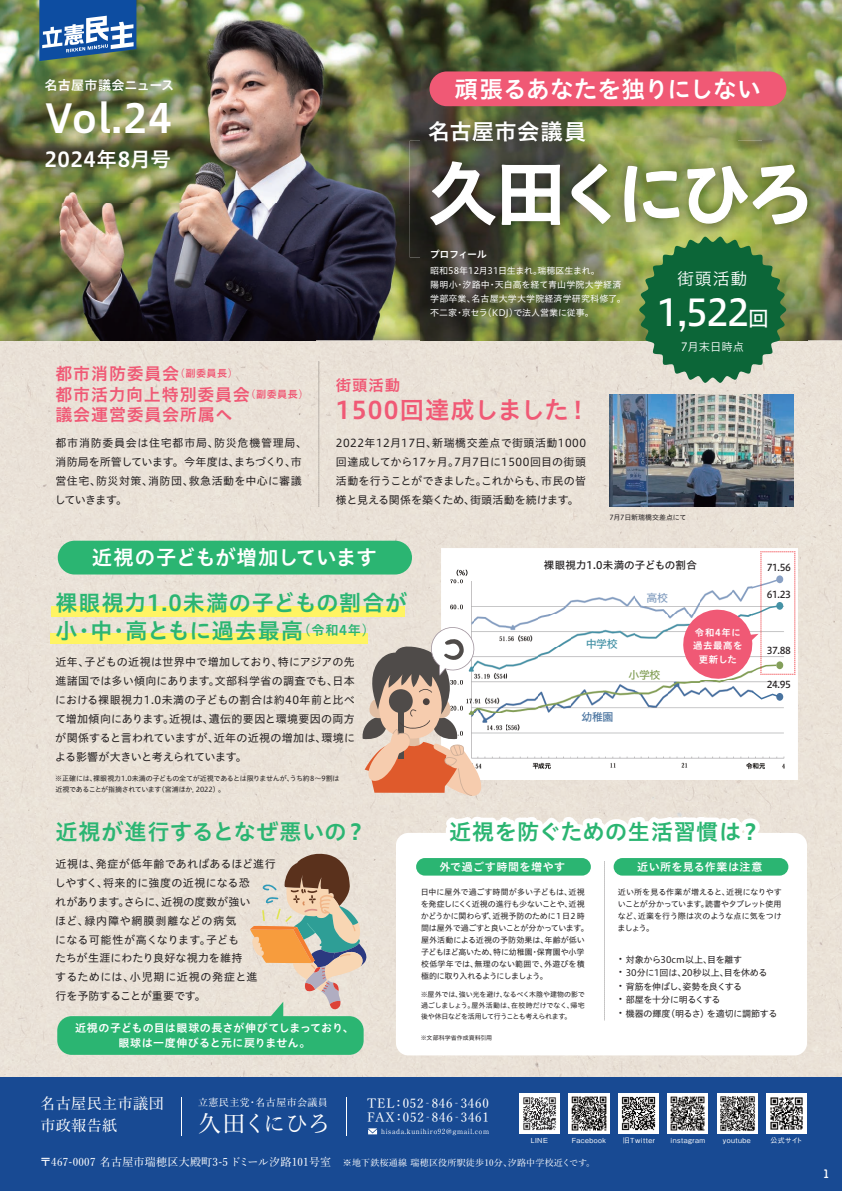
<style>
.page{position:relative;width:842px;height:1191px;background:#fff}
.page>*{position:absolute;margin:0;border:0;box-sizing:border-box;transform-origin:0 0}
.t1{font:69.6px "Hiragino UD Sans Std N W6";letter-spacing:-.09em;color:#fff}
.t2{font:39.5px "Hiragino UD Sans Std N W6";color:#fff}
.t3{font:36.6px "Hiragino UD Sans Std N W5";color:#fff}
.t4{font:24.2px "Hiragino UD Sans Std N W6";letter-spacing:.045em;color:#f05975}
.t5{font:23.6px "Hiragino UD Sans Std N W6";color:#fff}
.t6{font:500 23px "Yu Min";letter-spacing:-.04em;color:#fff}
.t7{font:22.2px "Hiragino UD Sans Std N W6";letter-spacing:.02em;color:#fff}
.t8{font:22px/27.8px "Hiragino UD Sans Std N W6";letter-spacing:.03em;color:#2bb572}
.t9{font:20.6px "Hiragino UD Sans Std N W6";letter-spacing:.025em;color:#fff}
.t10{font:20.3px "Hiragino UD Sans Std N W6";letter-spacing:-.005em;color:#fff}
.t11{font:17px/20.6px "Hiragino UD Sans Std N W6";letter-spacing:.05em;color:#f05975}
.t12{font:17px "Hiragino UD Sans Std N W3";color:#fff}
.t13{font:15.5px "Hiragino UD Sans Std N W6";color:#f05975}
.t14{font:500 15.1px/21.2px "Yu Min";letter-spacing:.025em;color:#fff}
.t15{font:13px "Hiragino UD Sans Std N W6";letter-spacing:.025em;color:#fff}
.t16{font:500 12.8px/13.8px "Yu Min";letter-spacing:.065em;color:#fff}
.t17{font:700 11.5px "Tsuku B Rd Gothic";color:#fff}
.t18{font:11.3px "Hiragino UD Sans Std N W3";color:#fff}
.t19{font:11px/18.9px "Hiragino UD Sans Std N W4";letter-spacing:.015em;color:#231f20;text-align:justify}
.t20{font:11px/18.9px "Hiragino UD Sans Std N W4";letter-spacing:.045em;color:#231f20}
.t21{font:11px/14.7px "Hiragino UD Sans Std N W6";letter-spacing:.04em;color:#fff;text-align:center}
.t22{font:500 11px "Yu Min";letter-spacing:.025em;color:#fff}
.t23{font:11px "Hiragino UD Sans Std N W5";color:#4391a5}
.t24{font:11px "Hiragino UD Sans Std N W5";color:#829e56}
.t25{font:11px "Hiragino UD Sans Std N W5";color:#49739f}
.t26{font:11px "Hiragino UD Sans Std N W5";color:#829dbf}
.t27{font:10.5px "Hiragino UD Sans Std N W5";letter-spacing:.01em;color:#231f20}
.t28{font:500 10px "Yu Min";letter-spacing:.04em;color:#fff}
.t29{font:10px "Hiragino UD Sans Std N W6";letter-spacing:-.065em;color:#fff}
.t30{font:9.5px "Hiragino UD Sans Std N W5";letter-spacing:-.04em;color:#231f20}
.t31{font:9.4px/13.5px "Hiragino UD Sans Std N W6";letter-spacing:.065em;color:#fff;text-align:center}
.t32{font:9px/14px "Hiragino UD Sans Std N W4";color:#fff}
.t33{font:9px/13.5px "Hiragino UD Sans Std N W4";letter-spacing:-.025em;color:#231f20}
.t34{font:8px/12px "Hiragino UD Sans Std N W4";letter-spacing:-.02em;color:#231f20}
.t35{font:7px/10.9px "Hiragino UD Sans Std N W4";letter-spacing:-.03em;color:#231f20}
.t36{font:700 7px "A1 Mincho Std";letter-spacing:.09em;color:#fff}
.t37{font:500 6.9px "Gothic BBB Pro";letter-spacing:.065em;color:#fff}
.t38{font:6px "Hiragino UD Sans Std N W4";color:#231f20}
.s1{font-size:20.7px}
.s2{font-size:11px}
.s3{font-size:9px}
</style>
<div class="page">
<img style="left:0;top:204px;width:315px;height:873px">
<div style="left:808px;top:340px;width:34px;height:212px;background:#eae2d7"></div>
<div style="left:315px;top:1020px;width:141px;height:57px;background:#eae1d7"></div>
<div style="left:772px;top:552px;width:70px;height:525px;background:#eae2d7"></div>
<div style="left:456px;top:1055px;width:316px;height:22px;background:#eae1d7"></div>
<img style="left:0;top:0;width:421px;height:204px">
<img style="left:421px;top:0;width:316px;height:136px">
<img style="left:737px;top:0;width:105px;height:170px">
<svg style="left:421px;top:136px;width:8px;height:5px"></svg>
<img style="left:585px;top:136px;width:152px;height:5px">
<img style="left:808px;top:170px;width:34px;height:170px">
<img style="left:429px;top:121px;width:156px;height:20px">
<div style="left:0;top:1077px;width:842px;height:114px;background:#184a93"></div>
<div style="left:396px;top:833px;width:411px;height:222px;background:#fff;border-radius:12px"></div>
<img style="left:410px;top:141px;width:424px;height:116px">
<div style="left:51px;top:606px;width:354px;height:11px;background:#fff463"></div>
<div style="left:51px;top:633px;width:317px;height:11px;background:#fff463"></div>
<svg style="left:39px;top:0;width:97px;height:61px"></svg>
<div style="left:429px;top:71px;width:357px;height:35px;background:#f05975;border-radius:17px"></div>
<img style="left:569px;top:1093px;width:40px;height:40px">
<img style="left:519px;top:1093px;width:41px;height:40px">
<img style="left:618px;top:1093px;width:40px;height:40px">
<img style="left:766px;top:1093px;width:40px;height:40px">
<img style="left:668px;top:1093px;width:40px;height:40px">
<img style="left:717px;top:1093px;width:40px;height:40px">
<hr style="left:346px;top:1097px;width:1px;height:38px;background:#fff">
<hr style="left:181px;top:1097px;width:1px;height:38px;background:#fff">
<svg style="left:368px;top:1128px;width:9px;height:6px"></svg>
<div style="left:58px;top:540px;width:354px;height:34px;background:#2bb572;border-radius:17px"></div>
<div style="left:57px;top:1016px;width:307px;height:38px;background:#2bb572;border-radius:14px"></div>
<img style="left:250px;top:160px;width:558px;height:860px">
<p class="t15" style="left:45px;top:76px;width:131px">名古屋市議会ニュース</p>
<h3 class="t5" style="left:454px;top:71px;width:308px">頑張るあなたを独りにしない</h3>
<h2 class="t2" style="left:45px;top:88px;width:129px">Vol.24</h2>
<h3 class="t9" style="left:45px;top:143px;width:128px">2024年8月号</h3>
<h3 class="t7" style="left:428px;top:114px;width:160px">名古屋市会議員</h3>
<h1 class="t1" style="left:428px;top:140px;width:389px">久田くにひろ</h1>
<p class="t29" style="left:430px;top:246px;width:59px">プロフィール</p>
<p class="t32" style="left:430px;top:263px;width:197px">昭和58年12月31日生まれ。瑞穂区生まれ。<br>陽明小・汐路中・天白高を経て青山学院大学経済学部卒業、名古屋大学大学院経済学研究科修了。不二家・京セラ(KDJ)で法人営業に従事。</p>
<h3 class="t11" style="left:55px;top:362px;width:255px">都市消防委員会<sup>（</sup><sup>副委員長</sup><sup>）<br></sup>都市活力向上特別委員会<sup>（</sup><sup>副委員長</sup><sup>）</sup>議会運営委員会所属へ</h3>
<h3 class="t13" style="left:336px;top:373px;width:66px">街頭活動</h3>
<h3 class="t4" style="left:336px;top:392px;width:256px">1500回達成しました！</h3>
<p class="t20" style="left:55px;top:433px;width:254px">都市消防委員会は住宅都市局、防災危機管理局、消防局を所管しています。今年度は、まちづくり、市営住宅、防災対策、消防団、救急活動を中心に審議していきます。</p>
<p class="t19" style="left:336px;top:433px;width:252px">2022年12月17日、新瑞橋交差点で街頭活動1000回達成してから17ヶ月。7月7日に1500回目の街頭活動を行うことができました。これからも、市民の皆様と見える関係を築くため、街頭活動を続けます。</p>
<h3 class="t12" style="left:677px;top:266px;width:72px">街頭活動</h3>
<h3 class="t3" style="left:657px;top:284px;width:113px">1,522<span class="s1">回</span></h3>
<p class="t18" style="left:681px;top:338px;width:65px">7月末日時点</p>
<h3 class="t10" style="left:92px;top:542px;width:286px">近視の子どもが増加しています</h3>
<h3 class="t8" style="left:55px;top:587px;width:353px">裸眼視力1.0未満の子どもの割合が小・中・高ともに過去最高<sup>（</sup><sup>令和4年</sup><sup>）</sup></h3>
<p class="t19" style="left:55px;top:652px;width:302px">近年、子どもの近視は世界中で増加しており、特にアジアの先進諸国では多い傾向にあります。文部科学省の調査でも、日本における裸眼視力1.0未満の子どもの割合は約40年前と比べて増加傾向にあります。近視は、遺伝的要因と環境要因の両方が関係すると言われていますが、近年の近視の増加は、環境による影響が大きいと考えられています。</p>
<p class="t35" style="left:55px;top:773px;width:286px">※正確には、裸眼視力1.0未満の子どもの全てが近視であるとは限りませんが、うち約8～9割は近視であることが指摘されています（宮浦ほか．2022) 。</p>
<p class="t35" style="left:609px;top:511px;width:78px">7月7日新瑞橋交差点にて</p>
<p class="t27" style="left:544px;top:556px;width:154px">裸眼視力1.0未満の子どもの割合</p>
<p class="t26" style="left:647px;top:589px;width:23px">高校</p>
<p class="t23" style="left:586px;top:635px;width:33px">中学校</p>
<p class="t24" style="left:628px;top:666px;width:34px">小学校</p>
<p class="t25" style="left:581px;top:708px;width:34px">幼稚園</p>
<p class="t31" style="left:693px;top:625px;width:51px">令和4年に過去最高を更新した</p>
<h3 class="t8" style="left:55px;top:816px;width:313px">近視が進行するとなぜ悪いの？</h3>
<h3 class="t8" style="left:449px;top:816px;width:314px">近視を防ぐための生活習慣は？</h3>
<p class="t30" style="left:767px;top:560px;width:26px">71.56</p>
<p class="t30" style="left:767px;top:587px;width:26px">61.23</p>
<p class="t30" style="left:767px;top:643px;width:26px">37.88</p>
<p class="t30" style="left:767px;top:677px;width:26px">24.95</p>
<p class="t19" style="left:55px;top:853px;width:222px;text-align:left">近視は、発症が低年齢であればあるほど進行しやすく、将来的に強度の近視になる恐<br>れがあります。さらに、近視の度数が強い<br>ほど、緑内障や網膜剥離などの病気<br>になる可能性が高くなります。子ども<br>たちが生涯にわたり良好な視力を維持<br>するためには、小児期に近視の発症と進<br>行を予防することが重要です。</p>
<p class="t21" style="left:75px;top:1020px;width:280px">近視の子どもの目は眼球の長さが伸びてしまっており、眼球は一度伸びると元に戻りません。</p>
<p class="t21" style="left:439px;top:858px;width:127px">外で過ごす時間を増やす</p>
<p class="t21" style="left:637px;top:858px;width:127px">近い所を見る作業は注意</p>
<p class="t34" style="left:421px;top:886px;width:169px">日中に屋外で過ごす時間が多い子どもは、近視を発症しにくく近視の進行も少ないことや、近視かどうかに関わらず、近視予防のために１日２時間は屋外で過ごすと良いことが分かっています。屋外活動による近視の予防効果は、年齢が低い子どもほど高いため、特に幼稚園・保育園や小学校低学年では、無理のない範囲で、外遊びを積極的に取り入れるようにしましょう。</p>
<p class="t34" style="left:618px;top:886px;width:166px;text-align:justify">近い所を見る作業が増えると、近視になりやすいことが分かっています。読書やタブレット使用など、近業を行う際は次のような点に気をつけましょう。</p>
<p class="t33" style="left:618px;top:952px;width:161px"><span class="s2">･</span> 対象から30cm以上、目を離す<br><span class="s2">･</span> 30分に1回は、20秒以上、目を休める<br><span class="s2">･</span> 背筋を伸ばし、姿勢を良くする<br><span class="s2">･</span> 部屋を十分に明るくする<br><span class="s2">･</span> 機器の輝度（明るさ）を適切に調節する</p>
<p class="t35" style="left:421px;top:988px;width:166px;text-align:justify">※屋外では、強い光を避け、なるべく木陰や建物の影で過ごしましょう。屋外活動は、在校時だけでなく、帰宅後や休日などを活用して行うことも考えられます。</p>
<p class="t38" style="left:421px;top:1033px;width:73px">※文部科学省作成資料引用</p>
<h3 class="t14" style="left:40px;top:1091px;width:125px">名古屋民主市議団市政報告紙</h3>
<p class="t28" style="left:198px;top:1092px;width:131px">立憲民主党・名古屋市会議員</p>
<h3 class="t6" style="left:198px;top:1102px;width:134px">久田くにひろ</h3>
<p class="t16" style="left:367px;top:1095px;width:123px">TEL：052‐846‐3460<br>FAX：052‐846‐3461</p>
<p class="t36" style="left:381px;top:1125px;width:109px">hisada.kunihiro92@gmail.com</p>
<p class="t37" style="left:531px;top:1134px;width:19px">LINE</p>
<p class="t37" style="left:572px;top:1134px;width:36px">Facebook</p>
<p class="t37" style="left:623px;top:1134px;width:34px">旧Twitter</p>
<p class="t37" style="left:670px;top:1134px;width:36px">instagram</p>
<p class="t37" style="left:723px;top:1134px;width:29px">youtube</p>
<p class="t37" style="left:770px;top:1134px;width:34px">公式サイト</p>
<p class="t22" style="left:40px;top:1151px;width:556px">〒467-0007 名古屋市瑞穂区大殿町3-5 ドミール汐路101号室　<span class="s3">※地下鉄桜通線 瑞穂区役所駅徒歩10分、汐路中学校近くです。</span></p>
<p class="t17" style="left:823px;top:1164px;width:8px">1</p>
</div>
